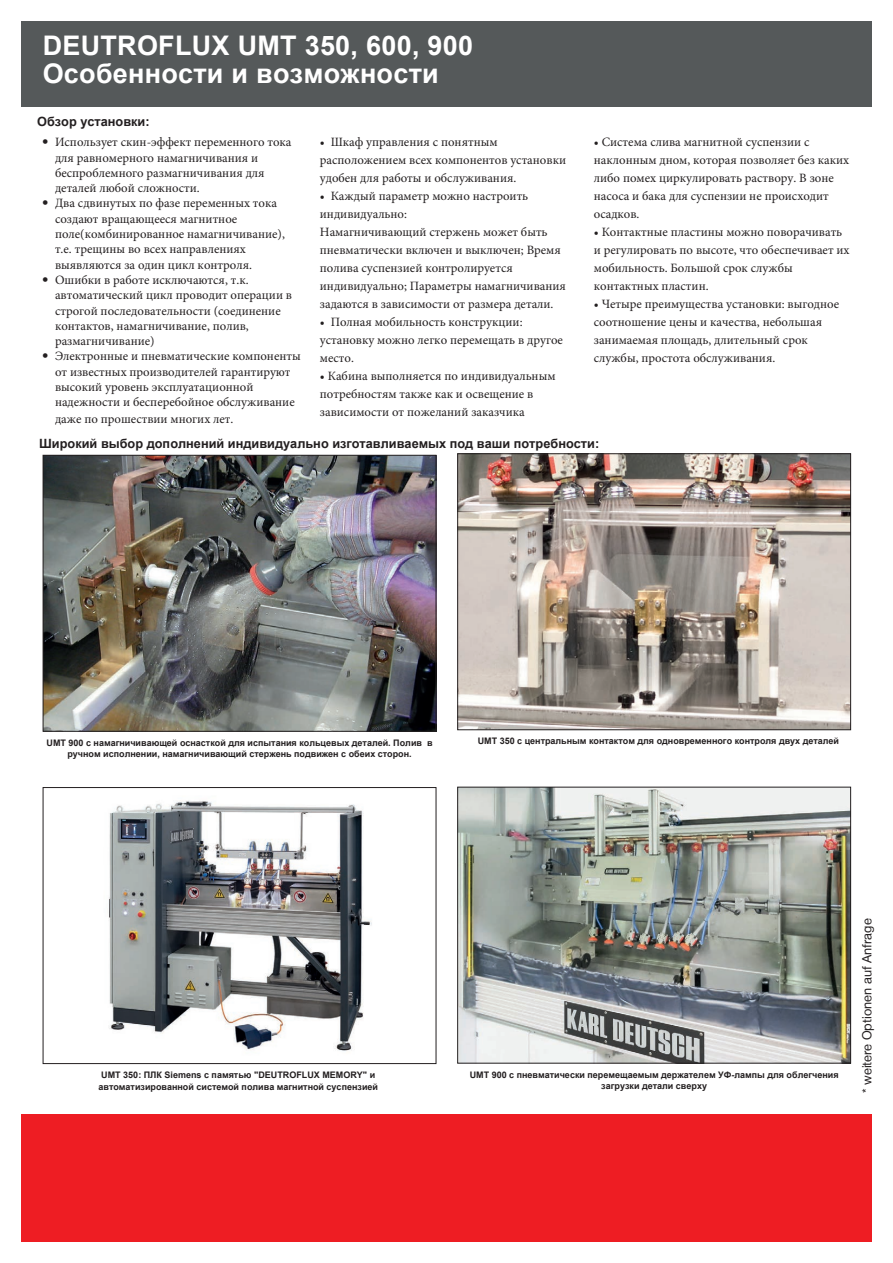
<style>
.page{position:relative;width:893px;height:1263px;background:#fff}
.page>*{position:absolute;margin:0;border:0;box-sizing:border-box;transform-origin:0 0}
.t1{font:700 27px/28.5px "Arial";letter-spacing:.01em;color:#fff}
.t2{font:12.75px/18px "Minion Pro";color:#231f20}
.t3{font:700 12.75px "Arial";color:#231f20}
.t4{font:12.75px "Helvetica Neue LT";color:#231f20}
.t5{font:700 9px/10.8px "Arial";color:#231f20;text-align:center}
.s1{font-family:"Helvetica Neue LT"}
</style>
<div class="page">
<div style="left:22px;top:1114px;width:850px;height:128px;background:#ee1d23"></div>
<div style="left:22px;top:21px;width:850px;height:85px;background:#55595a"></div>
<img style="left:45px;top:457px;width:389px;height:272px">
<div style="left:43px;top:455px;width:393px;height:276px;border:1px solid #231f20"></div>
<img style="left:459px;top:455px;width:390px;height:273px">
<div style="left:457px;top:453px;width:394px;height:277px;border:1px solid #231f20"></div>
<img style="left:108px;top:800px;width:264px;height:251px">
<div style="left:43px;top:787px;width:393px;height:277px;border:1px solid #231f20"></div>
<img style="left:459px;top:789px;width:390px;height:272px">
<div style="left:457px;top:787px;width:394px;height:276px;border:1px solid #231f20"></div>
<p class="t1" style="left:43px;top:31px;width:432px">DEUTROFLUX UMT 350, 600, 900<br>Особенности и возможности</p>
<p class="t3" style="left:37px;top:112px;width:114px">Обзор установки:</p>
<p class="t2" style="left:55px;top:135px;width:238px;line-height:15.3px;text-indent:-13px"><span class="s1">•</span> Использует скин-эффект переменного тока для равномерного намагничивания и беспроблемного размагничивания для деталей любой сложности.</p>
<p class="t2" style="left:55px;top:196px;width:231px;line-height:15.3px;text-indent:-13px"><span class="s1">•</span> Два сдвинутых по фазе переменных тока создают вращающееся магнитное поле(комбинированное намагничивание), т.е. трещины во всех направлениях выявляются за один цикл контроля.</p>
<p class="t2" style="left:55px;top:272px;width:239px;line-height:15.3px;text-indent:-13px"><span class="s1">•</span> Ошибки в работе исключаются, т.к. автоматический цикл проводит операции в строгой последовательности (соединение контактов, намагничивание, полив, размагничивание)</p>
<p class="t2" style="left:55px;top:349px;width:247px;line-height:15.6px;text-indent:-13px"><span class="s1">•</span> Электронные и пневматические компоненты от известных производителей гарантируют высокий уровень эксплуатационной надежности и бесперебойное обслуживание даже по прошествии многих лет.</p>
<p class="t2" style="left:320px;top:133px;width:248px">• Шкаф управления с понятным расположением всех компонентов установки удобен для работы и обслуживания.</p>
<p class="t2" style="left:320px;top:187px;width:248px">• Каждый параметр можно настроить индивидуально:<br>Намагничивающий стержень может быть пневматически включен и выключен; Время полива суспензией контролируется индивидуально; Параметры намагничивания задаются в зависимости от размера детали.</p>
<p class="t2" style="left:320px;top:313px;width:245px">• Полная мобильность конструкции: установку можно легко перемещать в другое место.</p>
<p class="t2" style="left:320px;top:367px;width:237px">• Кабина выполняется по индивидуальным потребностям также как и освещение в зависимости от пожеланий заказчика</p>
<p class="t2" style="left:594px;top:133px;width:257px">• Система слива магнитной суспензии с наклонным дном, которая позволяет без каких либо помех циркулировать раствору. В зоне насоса и бака для суспензии не происходит осадков.</p>
<p class="t2" style="left:594px;top:223px;width:257px">• Контактные пластины можно поворачивать и регулировать по высоте, что обеспечивает их мобильность. Большой срок службы контактных пластин.</p>
<p class="t2" style="left:594px;top:295px;width:247px">• Четыре преимущества установки: выгодное соотношение цены и качества, небольшая занимаемая площадь, длительный срок службы, простота обслуживания.</p>
<p class="t3" style="left:39px;top:435px;width:562px">Широкий выбор дополнений индивидуально изготавливаемых под ваши потребности:</p>
<p class="t5" style="left:47px;top:738px;width:388px">UMT 900 с намагничивающей оснасткой для испытания кольцевых деталей. Полив в ручном исполнении, намагничивающий стержень подвижен с обеих сторон.</p>
<p class="t5" style="left:478px;top:736px;width:363px">UMT 350 с центральным контактом для одновременного контроля двух деталей</p>
<p class="t5" style="left:98px;top:1069px;width:281px;line-height:11.6px">UMT 350: ПЛК Siemens с памятью "DEUTROFLUX MEMORY" и автоматизированной системой полива магнитной суспензией</p>
<p class="t5" style="left:470px;top:1069px;width:370px">UMT 900 с пневматически перемещаемым держателем УФ-лампы для облегчения загрузки детали сверху</p>
<p class="t4" style="left:859px;top:1093px;width:176px;rotate:-90deg">* weitere Optionen auf Anfrage</p>
</div>
